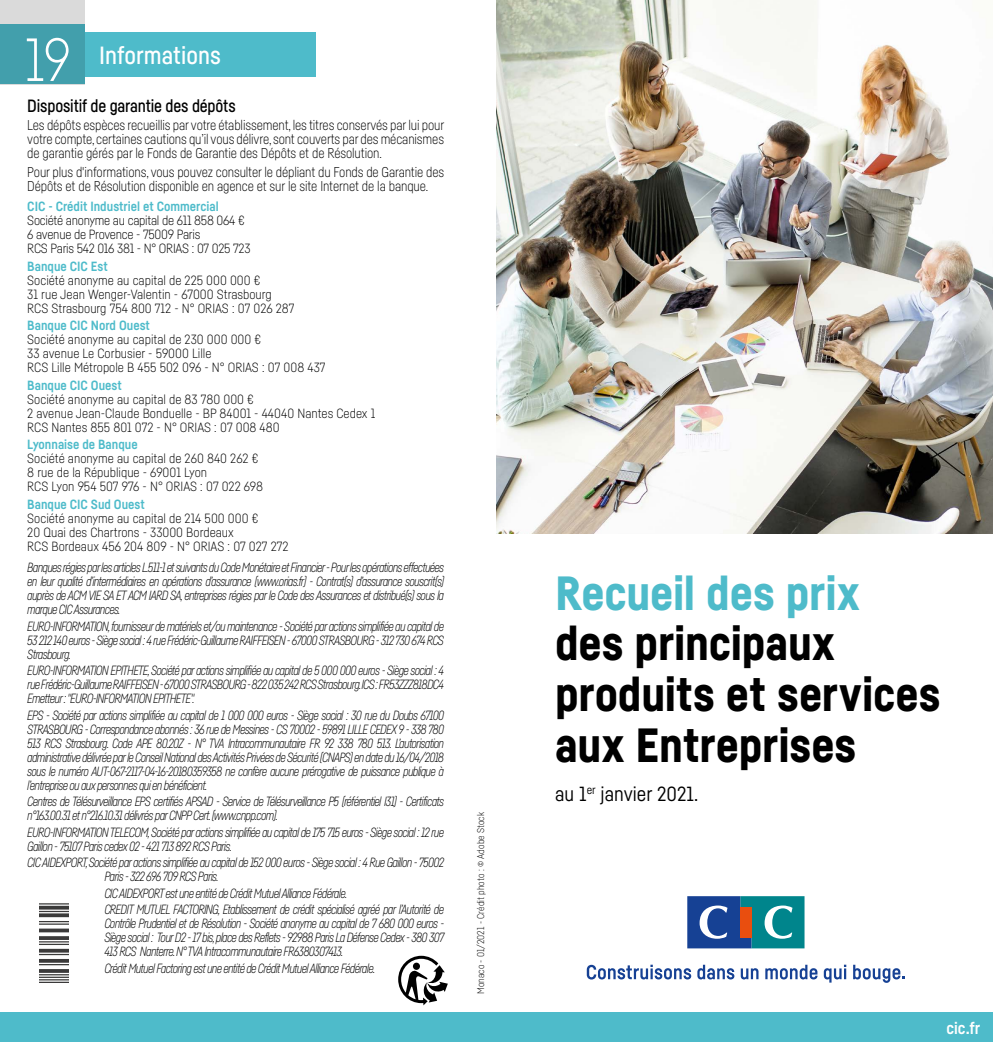
<style>
.page{position:relative;width:993px;height:1042px;background:#fff}
.page>*{position:absolute;margin:0;border:0;box-sizing:border-box;transform-origin:0 0}
.t1{font:300 59.85px "Fabrikat";color:#fff;scale:.93 1}
.t2{font:900 47.25px/50.8px "Fabrikat";color:#000}
.t3{font:900 47.25px "Fabrikat";letter-spacing:-.005em;color:#4ebbca}
.t4{font:500 24.5px "Fabrikat";color:#fff}
.t5{font:20.12px "Fabrikat";color:#000}
.t6{font:500 17.5px "Fabrikat";letter-spacing:-.01em;color:#000;scale:.95 1}
.t7{font:700 16.62px "Fabrikat";color:#fff}
.t8{font:300 14px/13.8px "Fabrikat";letter-spacing:-.01em;color:#000;text-align:justify;scale:.95 1}
.t9{font:italic 300 13.12px/14px "Fabrikat";letter-spacing:-.06em;color:#000;text-align:justify;scale:.9 1}
.t10{font:300 13.12px/14px "Fabrikat";color:#000}
.t11{font:700 13.12px "Fabrikat";color:#4ebbca}
.t12{font:300 13.12px/14px "Fabrikat";letter-spacing:-.02em;color:#000}
.t13{font:300 9.62px "Fabrikat";color:#000}
</style>
<div class="page">
<div style="left:0;top:1012px;width:992px;height:30px;background:#4ebbca"></div>
<div style="left:0;top:32px;width:315px;height:45px;background:#4ebbca"></div>
<svg style="left:0;top:0;width:84px;height:84px;background:#6dafb9"></svg>
<img style="left:39px;top:903px;width:30px;height:80px">
<svg style="left:398px;top:956px;width:49px;height:49px"></svg>
<svg style="left:687px;top:896px;width:117px;height:52px;background:#29759c"></svg>
<div style="left:740px;top:907px;width:11px;height:31px;background:#e94e0f"></div>
<svg style="left:586px;top:964px;width:105px;height:15px"></svg>
<svg style="left:697px;top:965px;width:37px;height:14px"></svg>
<svg style="left:740px;top:968px;width:18px;height:11px"></svg>
<svg style="left:765px;top:965px;width:52px;height:14px"></svg>
<svg style="left:823px;top:964px;width:23px;height:18px"></svg>
<svg style="left:853px;top:965px;width:51px;height:18px"></svg>
<img style="left:496px;top:0;width:496px;height:533px">
<h1 class="t1" style="left:25px;top:24px;width:50px">19</h1>
<h3 class="t4" style="left:99px;top:41px;width:123px">Informations</h3>
<h3 class="t6" style="left:27px;top:95px;width:221px">Dispositif de garantie des dépôts</h3>
<p class="t8" style="left:27px;top:118px;width:440px">Les dépôts espèces recueillis par votre établissement, les titres conservés par lui pour votre compte, certaines cautions qu’il vous délivre, sont couverts par des mécanismes de garantie gérés par le Fonds de Garantie des Dépôts et de Résolution.</p>
<p class="t8" style="left:27px;top:164px;width:440px">Pour plus d'informations, vous pouvez consulter le dépliant du Fonds de Garantie des<br>Dépôts et de Résolution disponible en agence et sur le site Internet de la banque.</p>
<p class="t11" style="left:27px;top:199px;width:193px">CIC - Crédit Industriel et Commercial</p>
<p class="t12" style="left:27px;top:213px;width:225px">Société anonyme au capital de 611 858 064 €<br>6 avenue de Provence - 75009 Paris<br>RCS Paris 542 016 381 - N° ORIAS : 07 025 723</p>
<p class="t11" style="left:27px;top:258px;width:82px">Banque CIC Est</p>
<p class="t10" style="left:27px;top:273px;width:269px">Société anonyme au capital de 225 000 000 €<br>31 rue Jean Wenger-Valentin - 67000 Strasbourg<br>RCS Strasbourg 754 800 712 - N° ORIAS : 07 026 287</p>
<p class="t11" style="left:27px;top:318px;width:124px">Banque CIC Nord Ouest</p>
<p class="t10" style="left:27px;top:332px;width:300px">Société anonyme au capital de 230 000 000 €<br>33 avenue Le Corbusier - 59000 Lille<br>RCS Lille Métropole B 455 502 096 - N° ORIAS : 07 008 437</p>
<p class="t11" style="left:27px;top:377px;width:96px">Banque CIC Ouest</p>
<p class="t10" style="left:27px;top:392px;width:349px">Société anonyme au capital de 83 780 000 €<br>2 avenue Jean-Claude Bonduelle - BP 84001 - 44040 Nantes Cedex 1<br>RCS Nantes 855 801 072 - N° ORIAS : 07 008 480</p>
<p class="t11" style="left:27px;top:437px;width:112px">Lyonnaise de Banque</p>
<p class="t10" style="left:27px;top:451px;width:237px">Société anonyme au capital de 260 840 262 €<br>8 rue de la République - 69001 Lyon<br>RCS Lyon 954 507 976 - N° ORIAS : 07 022 698</p>
<p class="t11" style="left:27px;top:496px;width:119px">Banque CIC Sud Ouest</p>
<p class="t10" style="left:27px;top:511px;width:262px">Société anonyme au capital de 214 500 000 €<br>20 Quai des Chartrons - 33000 Bordeaux<br>RCS Bordeaux 456 204 809 - N° ORIAS : 07 027 272</p>
<p class="t9" style="left:27px;top:560px;width:464px">Banques régies par les articles L.511-1 et suivants du Code Monétaire et Financier - Pour les opérations effectuées en leur qualité d’intermédiaires en opérations d’assurance (www.orias.fr) - Contrat(s) d’assurance souscrit(s) auprès de ACM VIE SA ET ACM IARD SA, entreprises régies par le Code des Assurances et distribué(s) sous la marque CIC Assurances.</p>
<p class="t9" style="left:27px;top:619px;width:464px">EURO-INFORMATION, fournisseur de matériels et/ou maintenance - Société par actions simplifiée au capital de 53 212 140 euros - Siège social : 4 rue Frédéric-Guillaume RAIFFEISEN - 67000 STRASBOURG - 312 730 674 RCS Strasbourg.</p>
<p class="t9" style="left:27px;top:663px;width:464px">EURO-INFORMATION EPITHETE, Société par actions simplifiée au capital de 5 000 000 euros - Siège social : 4 rue Frédéric-Guillaume RAIFFEISEN - 67000 STRASBOURG - 822 035 242 RCS Strasbourg.ICS : FR53ZZZ818DC4<br>Emetteur : "EURO-INFORMATION EPITHETE".</p>
<p class="t9" style="left:27px;top:708px;width:464px">EPS - Société par actions simplifiée au capital de 1 000 000 euros - Siège social : 30 rue du Doubs 67100<br>STRASBOURG - Correspondance abonnés : 36 rue de Messines - CS 70002 - 59891 LILLE CEDEX 9 - 338 780<br>513 RCS Strasbourg. Code APE 80.20Z - N° TVA Intracommunautaire FR 92 338 780 513. L’autorisation administrative délivrée par le Conseil National des Activités Privées de Sécurité (CNAPS) en date du 16/04/2018 sous le numéro AUT-067-2117-04-16-20180359358 ne confère aucune prérogative de puissance publique à l’entreprise ou aux personnes qui en bénéficient.</p>
<p class="t9" style="left:27px;top:794px;width:464px">Centres de Télésurveillance EPS certifiés APSAD - Service de Télésurveillance P5 (référentiel I31) - Certificats n°163.00.31 et n°216.10.31 délivrés par CNPP Cert. (www.cnpp.com).</p>
<p class="t9" style="left:27px;top:825px;width:464px">EURO-INFORMATION TELECOM, Société par actions simplifiée au capital de 175 715 euros - Siège social : 12 rue<br>Gaillon - 75107 Paris cedex 02 - 421 713 892 RCS Paris.</p>
<p class="t9" style="left:104px;top:855px;width:379px;text-indent:-77px">CIC AIDEXPORT, Société par actions simplifiée au capital de 152 000 euros - Siège social : 4 Rue Gaillon - 75002<br>Paris - 322 696 709 RCS Paris.</p>
<p class="t9" style="left:104px;top:884px;width:379px;line-height:16.4px">CIC AIDEXPORT est une entité de Crédit Mutuel Alliance Fédérale.<br>CREDIT MUTUEL FACTORING, Etablissement de crédit spécialisé agréé par l’Autorité de</p>
<p class="t9" style="left:104px;top:916px;width:379px">Contrôle Prudentiel et de Résolution - Société anonyme au capital de 7 680 000 euros - Siège social : Tour D2 - 17 bis, place des Reflets - 92988 Paris La Défense Cedex - 380 307<br>413 RCS Nanterre. N° TVA Intracommunautaire FR6380307413.</p>
<p class="t9" style="left:104px;top:961px;width:302px">Crédit Mutuel Factoring est une entité de Crédit Mutuel Alliance Fédérale.</p>
<p class="t13" style="left:475px;top:994px;width:184px;rotate:-90deg">Monaco - 01/2021 - Crédit photo : © Adobe Stock</p>
<h2 class="t3" style="left:555px;top:564px;width:306px">Recueil des prix</h2>
<h2 class="t2" style="left:555px;top:617px;width:387px">des principaux produits et services aux Entreprises</h2>
<h3 class="t5" style="left:555px;top:781px;width:145px">au 1<sup>er</sup> janvier 2021.</h3>
<p class="t7" style="left:946px;top:1017px;width:35px">cic.fr</p>
</div>
